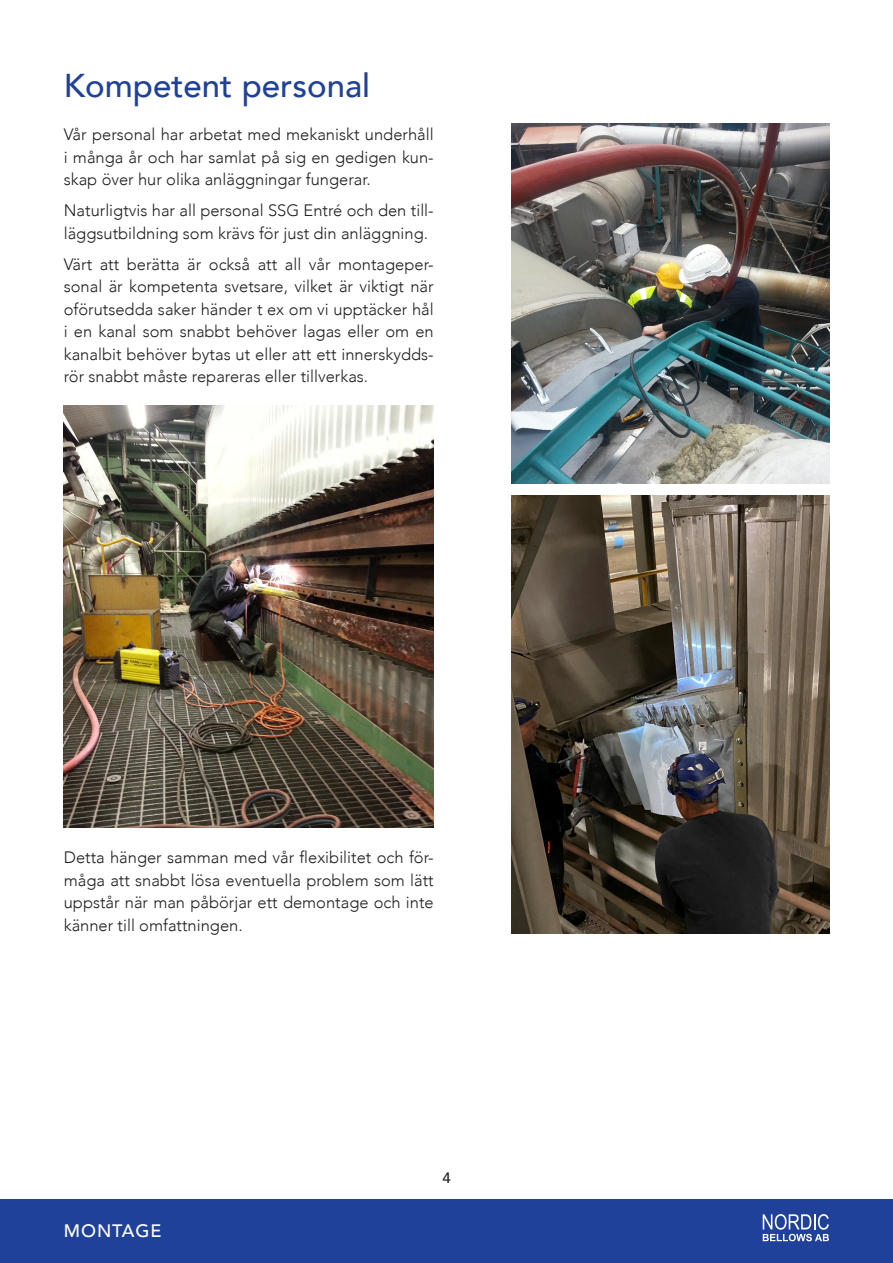
<style>
.page{position:relative;width:893px;height:1263px;background:#fff}
.page>*{position:absolute;margin:0;border:0;box-sizing:border-box;transform-origin:0 0}
.t1{font:500 33px "Avenir";color:#20419a}
.t2{font:500 18px "Avenir";letter-spacing:.05em;color:#fff}
.t3{font:300 16.5px/22.5px "Avenir";color:#231f20;text-align:justify}
.t4{font:500 15px "Avenir";color:#231f20}
</style>
<div class="page">
<div style="left:0;top:1199px;width:893px;height:64px;background:#20419a"></div>
<svg style="left:763px;top:1214px;width:66px;height:27px"></svg>
<img style="left:511px;top:495px;width:318px;height:438px">
<img style="left:64px;top:405px;width:370px;height:422px">
<img style="left:511px;top:124px;width:318px;height:360px">
<p class="t1" style="left:64px;top:57px;width:308px">Kompetent personal</p>
<p class="t3" style="left:64px;top:123px;width:371px">Vår personal har arbetat med mekaniskt underhåll i många år och har samlat på sig en gedigen kun&shy;skap över hur olika anläggningar fungerar.</p>
<p class="t3" style="left:64px;top:199px;width:371px">Naturligtvis har all personal SSG Entré och den til - läggsutbildning som krävs för just din anläggning.</p>
<p class="t3" style="left:64px;top:253px;width:371px">Värt att berätta är också att all vår montageper&shy;sonal är kompetenta svetsare, vilket är viktigt när oförutsedda saker händer t ex om vi upptäcker hål i en kanal som snabbt behöver lagas eller om en kanalbit behöver bytas ut eller att ett innerskydds&shy;rör snabbt måste repareras eller tillverkas.</p>
<p class="t3" style="left:64px;top:846px;width:371px">Detta hänger samman med vår flexibilitet och för&shy;måga att snabbt lösa eventuella problem som lätt uppstår när man påbörjar ett demontage och inte känner till omfattningen.</p>
<p class="t2" style="left:64px;top:1215px;width:99px">MONTAGE</p>
<p class="t4" style="left:442px;top:1165px;width:10px">4</p>
</div>
